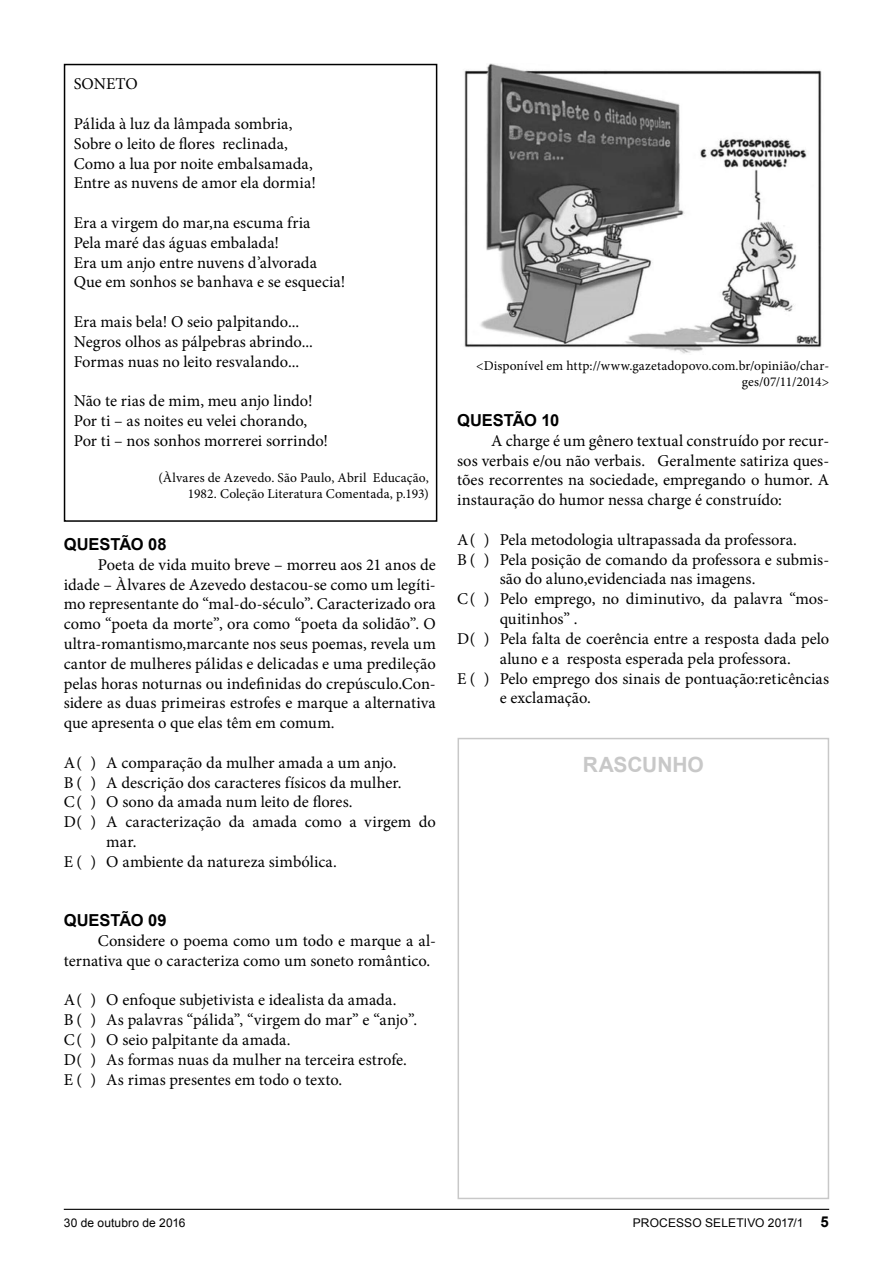
<style>
.page{position:relative;width:893px;height:1263px;background:#fff}
.page>*{position:absolute;margin:0;border:0;box-sizing:border-box;transform-origin:0 0}
.t1{font:700 21px "Arial";letter-spacing:-.005em;color:#c8c8c8}
.t2{font:16.5px/19.8px "Minion Pro";color:#000}
.t3{font:700 16.5px "Arial";letter-spacing:-.005em;color:#000}
.t4{font:13.5px/16.2px "Minion Pro";letter-spacing:.005em;color:#000;text-align:right}
.t5{font:12px "Arial";letter-spacing:.01em;color:#000}
.s1{font-weight:700;font-size:15px}
</style>
<div class="page">
<hr style="left:64px;top:1209px;width:765px;height:1px;background:#000">
<div style="left:458px;top:738px;width:371px;height:461px;border:2px solid #c8c8c8"></div>
<img style="left:464px;top:64px;width:358px;height:290px">
<div style="left:64px;top:64px;width:373px;height:458px;border:2px solid #000"></div>
<p class="t2" style="left:74px;top:74px;width:66px">SONETO</p>
<p class="t2" style="left:74px;top:114px;width:244px">Pálida à luz da lâmpada sombria, Sobre o leito de flores reclinada, Como a lua por noite embalsamada, Entre as nuvens de amor ela dormia!</p>
<p class="t2" style="left:74px;top:213px;width:273px">Era a virgem do mar,na escuma fria<br>Pela maré das águas embalada!<br>Era um anjo entre nuvens d’alvorada Que em sonhos se banhava e se esquecia!</p>
<p class="t2" style="left:74px;top:312px;width:240px">Era mais bela! O seio palpitando...<br>Negros olhos as pálpebras abrindo...<br>Formas nuas no leito resvalando...</p>
<p class="t2" style="left:74px;top:391px;width:256px">Não te rias de mim, meu anjo lindo!<br>Por ti – as noites eu velei chorando,<br>Por ti – nos sonhos morrerei sorrindo!</p>
<p class="t4" style="left:158px;top:469px;width:272px">(Àlvares de Azevedo. São Paulo, Abril Educação,<br>1982. Coleção Literatura Comentada, p.193)</p>
<p class="t3" style="left:64px;top:533px;width:104px">QUESTÃO 08</p>
<p class="t2" style="left:64px;top:555px;width:374px;text-align:justify;text-indent:34px">Poeta de vida muito breve – morreu aos 21 anos de idade – Àlvares de Azevedo destacou-se como um legíti&shy;mo representante do “mal-do-século”. Caracterizado ora como “poeta da morte”, ora como “poeta da solidão”. O ultra-romantismo,marcante nos seus poemas, revela um cantor de mulheres pálidas e delicadas e uma predileção pelas horas noturnas ou indefinidas do crepúsculo.Con&shy;sidere as duas primeiras estrofes e marque a alternativa que apresenta o que elas têm em comum.</p>
<p class="t2" style="left:64px;top:753px;width:334px">A( ) A comparação da mulher amada a um anjo.</p>
<p class="t2" style="left:64px;top:772px;width:339px">B ( ) A descrição dos caracteres físicos da mulher.</p>
<p class="t2" style="left:64px;top:792px;width:290px">C( ) O sono da amada num leito de flores.</p>
<p class="t2" style="left:64px;top:812px;width:374px">D( ) A caracterização da amada como a virgem do</p>
<p class="t2" style="left:106px;top:832px;width:32px">mar.</p>
<p class="t2" style="left:64px;top:852px;width:275px">E ( ) O ambiente da natureza simbólica.</p>
<p class="t3" style="left:64px;top:909px;width:105px">QUESTÃO 09</p>
<p class="t2" style="left:64px;top:931px;width:374px;text-indent:34px">Considere o poema como um todo e marque a al&shy;ternativa que o caracteriza como um soneto romântico.</p>
<p class="t2" style="left:64px;top:990px;width:355px">A( ) O enfoque subjetivista e idealista da amada.<br>B ( ) As palavras “pálida”, “virgem do mar” e “anjo”.<br>C( ) O seio palpitante da amada.<br>D( ) As formas nuas da mulher na terceira estrofe.<br>E ( ) As rimas presentes em todo o texto.</p>
<p class="t4" style="left:476px;top:358px;width:355px">&lt;Disponível em http://www.gazetadopovo.com.br/opinião/char&shy;ges/07/11/2014&gt;</p>
<p class="t3" style="left:457px;top:409px;width:104px">QUESTÃO 10</p>
<p class="t2" style="left:457px;top:431px;width:374px;text-align:justify;text-indent:34px">A charge é um gênero textual construído por recur&shy;sos verbais e/ou não verbais. Geralmente satiriza ques&shy;tões recorrentes na sociedade, empregando o humor. A instauração do humor nessa charge é construído:</p>
<p class="t2" style="left:457px;top:530px;width:341px">A( ) Pela metodologia ultrapassada da professora.</p>
<p class="t2" style="left:457px;top:550px;width:374px">B ( ) Pela posição de comando da professora e submis-</p>
<p class="t2" style="left:500px;top:569px;width:257px">são do aluno,evidenciada nas imagens.</p>
<p class="t2" style="left:457px;top:589px;width:374px">C( ) Pelo emprego, no diminutivo, da palavra “mos-</p>
<p class="t2" style="left:500px;top:609px;width:80px">quitinhos” .</p>
<p class="t2" style="left:457px;top:629px;width:374px">D( ) Pela falta de coerência entre a resposta dada pelo</p>
<p class="t2" style="left:500px;top:649px;width:293px">aluno e a resposta esperada pela professora.</p>
<p class="t2" style="left:457px;top:668px;width:373px">E ( ) Pelo emprego dos sinais de pontuação:reticências</p>
<p class="t2" style="left:500px;top:688px;width:93px">e exclamação.</p>
<p class="t1" style="left:583px;top:751px;width:123px">RASCUNHO</p>
<p class="t5" style="left:64px;top:1214px;width:123px">30 de outubro de 2016</p>
<p class="t5" style="left:633px;top:1214px;width:197px">PROCESSO SELETIVO 2017/1 <span class="s1">5</span></p>
</div>
